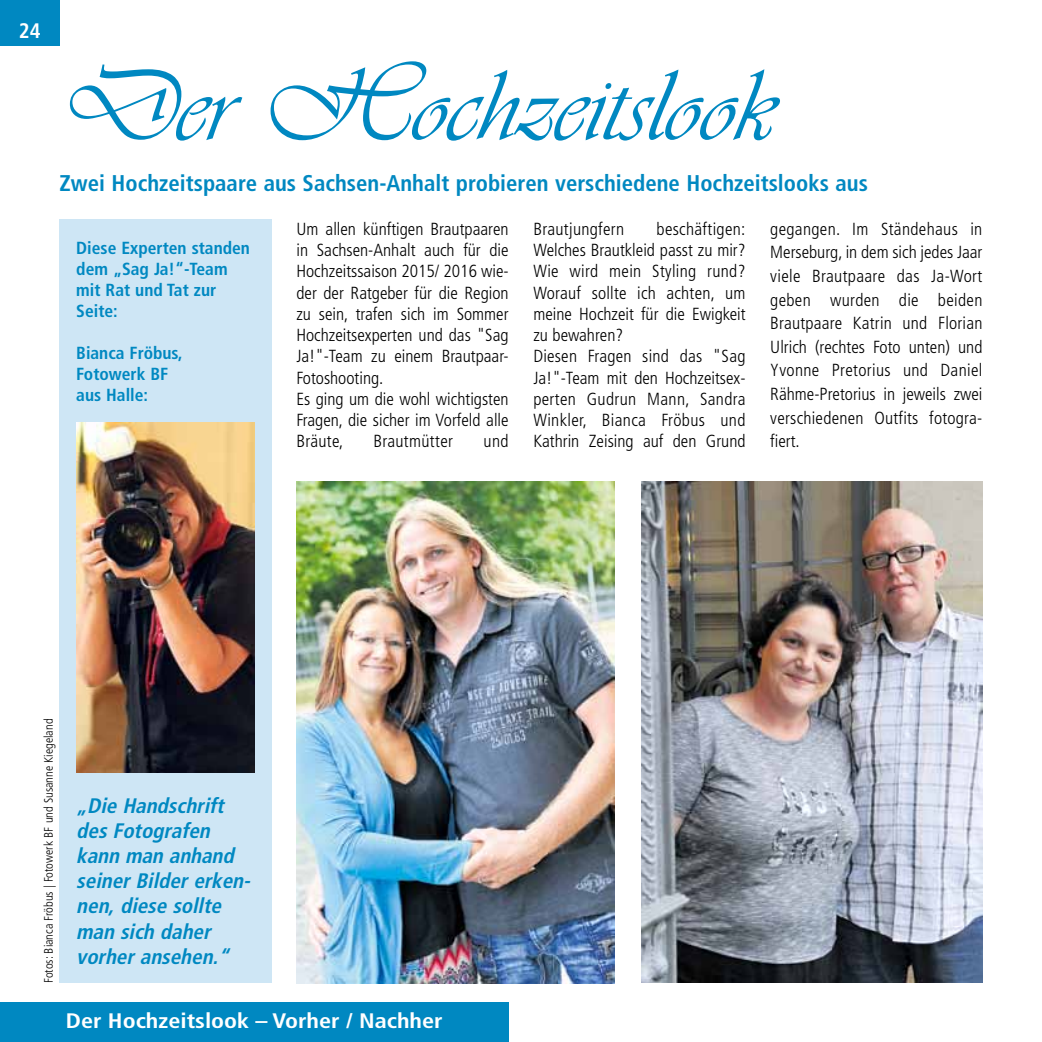
<style>
.page{position:relative;width:1042px;height:1042px;background:#fff}
.page>*{position:absolute;margin:0;border:0;box-sizing:border-box;transform-origin:0 0}
.t1{font:105px "Vivaldii";color:#0088c1}
.t2{font:700 condensed 22.75px "Frutiger LT Std";color:#0088c1}
.t3{font:italic 700 condensed 21px/25.2px "Frutiger LT Std";color:#0088c1}
.t4{font:700 condensed 21px "Frutiger";color:#fff;scale:1.15 1}
.t5{font:700 condensed 21px "Frutiger";color:#fff}
.t6{font:300 condensed 17.5px/21.2px "Frutiger LT Std";color:#000}
.t7{font:700 condensed 17.5px/21px "Frutiger LT Std";color:#0088c1}
.t8{font:300 condensed 17.5px "Frutiger LT Std";letter-spacing:.02em;color:#000}
.t9{font:300 condensed 12.25px "Frutiger LT Std";color:#000}
</style>
<div class="page">
<div style="left:60px;top:220px;width:212px;height:763px;background:#cee6f5"></div>
<img style="left:76px;top:422px;width:179px;height:350px">
<img style="left:296px;top:482px;width:318px;height:501px">
<img style="left:642px;top:482px;width:340px;height:501px">
<div style="left:0;top:0;width:60px;height:46px;background:#0088c1"></div>
<div style="left:0;top:1002px;width:508px;height:40px;background:#0088c1"></div>
<p class="t5" style="left:19px;top:18px;width:23px">24</p>
<p class="t1" style="left:60px;top:45px;width:716px">Der Hochzeitslook</p>
<p class="t2" style="left:60px;top:169px;width:810px">Zwei Hochzeitspaare aus Sachsen-Anhalt probieren verschiedene Hochzeitslooks aus</p>
<p class="t7" style="left:76px;top:237px;width:175px">Diese Experten standen dem „Sag Ja!“-Team mit Rat und Tat zur<br>Seite:</p>
<p class="t7" style="left:76px;top:342px;width:108px">Bianca Fröbus,<br>Fotowerk BF aus Halle:</p>
<p class="t6" style="left:296px;top:218px;width:214px">Um allen künftigen Brautpaaren in Sachsen-Anhalt auch für die<br>Hochzeitssaison 2015/ 2016 wie&shy;der der Ratgeber für die Region zu sein, trafen sich im Sommer<br>Hochzeitsexperten und das "Sag<br>Ja!"-Team zu einem Brautpaar-<br>Fotoshooting.<br>Es ging um die wohl wichtigsten<br>Fragen, die sicher im Vorfeld alle<br>Bräute,</p>
<p class="t8" style="left:373px;top:431px;width:81px">Brautmütter</p>
<p class="t6" style="left:483px;top:431px;width:26px">und</p>
<p class="t6" style="left:533px;top:218px;width:214px;text-indent:123px">beschäftigen:<br>Welches Brautkleid passt zu mir?<br>Wie wird mein Styling rund?<br>Worauf sollte ich achten, um meine Hochzeit für die Ewigkeit zu bewahren?<br>Diesen Fragen sind das "Sag<br>Ja!"-Team mit den Hochzeitsex&shy;perten Gudrun Mann, Sandra<br>Winkler, Bianca Fröbus und<br>Kathrin Zeising auf den Grund</p>
<p class="t6" style="left:770px;top:217px;width:214px;line-height:23.6px;text-align:justify">gegangen. Im Ständehaus in Merseburg, in dem sich jedes Jaar viele Brautpaare das Ja-Wort geben wurden die beiden Brautpaare Katrin und Florian Ulrich (rechtes Foto unten) und Yvonne Pretorius und Daniel Rähme-Pretorius in jeweils zwei verschiedenen Outfits fotogra&shy;fiert.</p>
<p class="t8" style="left:533px;top:219px;width:92px">Brautjungfern</p>
<p class="t9" style="left:42px;top:983px;width:266px;rotate:-90deg">Fotos: Bianca Fröbus | Fotowerk BF und Susanne Kiegeland</p>
<p class="t3" style="left:76px;top:793px;width:180px">„Die Handschrift desFotografen kann man anhand seinerBildererken&shy;nen,diese sollte man sich daher vorheransehen.“</p>
<p class="t4" style="left:66px;top:1008px;width:329px">Der Hochzeitslook – Vorher / Nachher</p>
</div>
